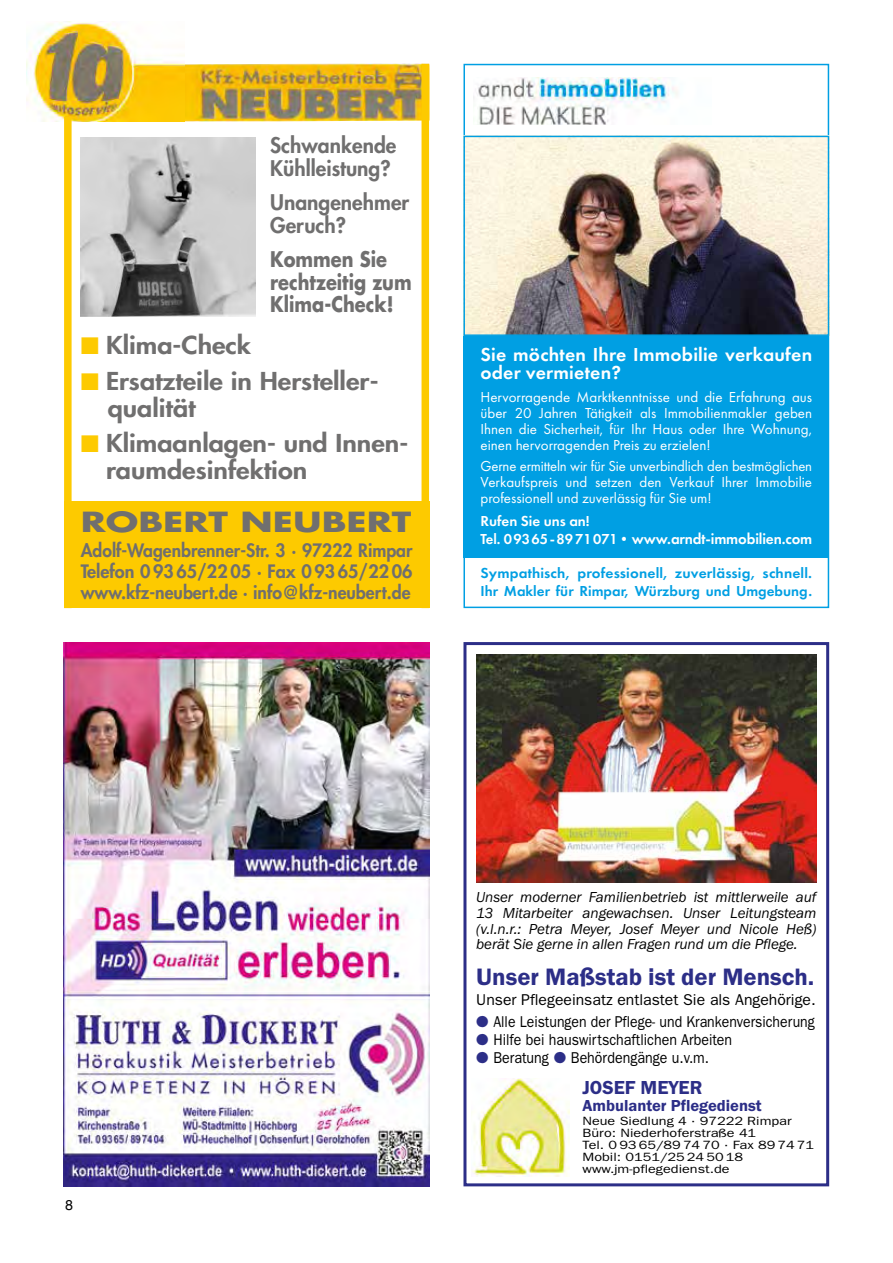
<style>
.page{position:relative;width:893px;height:1263px;background:#fff}
.page>*{position:absolute;margin:0;border:0;box-sizing:border-box;transform-origin:0 0}
.t1{font:700 27px "Futura";color:#706f6f;scale:1.36 1}
.t2{font:600 24.6px "Franklin Gothic EF";color:#2c2e87}
.t3{font:800 24px/27px "Futura";color:#706f6f;scale:1.12 1}
.t4{font:800 21px/23.2px "Futura";color:#706f6f}
.t5{font:700 21px/22.8px "Futura";color:#706f6f;scale:.85 1}
.t6{font:600 19.5px/18px "Futura PT";letter-spacing:.01em;color:#fff}
.t7{font:600 19.5px "Franklin Gothic EF";color:#2c2e87}
.t8{font:800 18px/21px "Futura";color:#706f6f;text-align:justify}
.t9{font:600 16.5px "Franklin Gothic EF";color:#2c2e87}
.t10{font:15.75px "Franklin Gothic";color:#000;scale:.9 1}
.t11{font:15.75px "Franklin Gothic";color:#000;scale:.89 1}
.t12{font:15.75px "Franklin Gothic";color:#000}
.t13{font:600 15.75px "Futura PT";letter-spacing:-.01em;color:#fff}
.t14{font:15px/16.2px "Futura PT";color:#fff;text-align:justify}
.t15{font:italic 15px/15.8px "Franklin Gothic EF";color:#000;text-align:justify}
.t16{font:600 15px/18px "Futura PT";letter-spacing:.005em;color:#009fe3}
.t17{font:600 15px "Futura PT";color:#fff}
.t18{font:14.25px "Helvetica Neue";color:#000}
.t19{font:12px/12px "Franklin Gothic";color:#000;scale:1.2 1}
.s1{color:#fdca00}
.s2{font-size:15px}
.s3{color:#2c2e87}
</style>
<div class="page">
<img style="left:474px;top:78px;width:204px;height:47px">
<div style="left:463px;top:333px;width:366px;height:225px;background:#009fe3"></div>
<div style="left:463px;top:64px;width:366px;height:544px;border:2px solid #009fe3"></div>
<img style="left:466px;top:139px;width:360px;height:194px">
<div style="left:463px;top:136px;width:366px;height:200px;border:2px solid #009fe3"></div>
<img style="left:64px;top:642px;width:365px;height:544px">
<img style="left:176px;top:63px;width:253px;height:59px">
<img style="left:26px;top:21px;width:159px;height:100px">
<div style="left:64px;top:502px;width:365px;height:106px;background:#fdca00"></div>
<div style="left:64px;top:117px;width:8px;height:491px;background:#fdca00"></div>
<div style="left:422px;top:64px;width:7px;height:544px;background:#fdca00"></div>
<img style="left:81px;top:138px;width:174px;height:179px">
<div style="left:463px;top:642px;width:366px;height:544px;border:3px solid #2c2e87"></div>
<img style="left:476px;top:655px;width:340px;height:227px">
<img style="left:471px;top:1078px;width:98px;height:98px">
<h3 class="t4" style="left:270px;top:133px;width:128px">Schwankende<br>Kühlleistung?</h3>
<h3 class="t4" style="left:270px;top:190px;width:140px">Unangenehmer<br>Geruch?</h3>
<h3 class="t5" style="left:270px;top:247px;width:168px">Kommen Sie rechtzeitig zum<br>Klima-Check!</h3>
<h3 class="t3" style="left:81px;top:332px;width:154px"><span class="s1">■</span> Klima-Check</h3>
<h3 class="t3" style="left:108px;top:367px;width:244px;text-indent:-27px"><span class="s1">■</span> Ersatzteile in Hersteller&shy;qualität</h3>
<h3 class="t3" style="left:106px;top:430px;width:271px;text-indent:-25px"><span class="s1">■</span> Klimaanlagen- und Innen&shy;raumdesinfektion</h3>
<h1 class="t1" style="left:81px;top:503px;width:244px">ROBERT NEUBERT</h1>
<p class="t8" style="left:81px;top:540px;width:333px">Adolf-Wagenbrenner-Str. 3 · 97222 Rimpar Telefon 0 93 65/22 05 · Fax 093 65/22 06 www.kfz-neubert.de · info@kfz-neubert.de</p>
<h3 class="t6" style="left:480px;top:346px;width:333px">Sie möchten Ihre Immobilie verkaufen oder vermieten?</h3>
<p class="t14" style="left:480px;top:389px;width:333px">Hervorragende Marktkenntnisse und die Erfahrung aus über 20 Jahren Tätigkeit als Immobilienmakler geben Ihnen die Sicherheit, für Ihr Haus oder Ihre Wohnung, einen hervorragenden Preis zu erzielen!</p>
<p class="t14" style="left:480px;top:457px;width:333px">Gerne ermitteln wir für Sie unverbindlich den bestmöglichen Verkaufspreis und setzen den Verkauf Ihrer Immobilie professionell und zuverlässig für Sie um!</p>
<p class="t17" style="left:480px;top:511px;width:111px">Rufen Sie uns an!</p>
<p class="t13" style="left:480px;top:529px;width:333px"><span class="s2">Tel. 0 9365 - 89 71071 •</span> www.arndt-immobilien.com</p>
<p class="t16" style="left:480px;top:564px;width:333px">Sympathisch, professionell, zuverlässig, schnell.<br>Ihr Makler für Rimpar, Würzburg und Umgebung.</p>
<p class="t18" style="left:65px;top:1194px;width:9px">8</p>
<p class="t15" style="left:476px;top:889px;width:342px">Unser moderner Familienbetrieb ist mittlerweile auf 13 Mitarbeiter angewachsen. Unser Leitungsteam (v.l.n.r.: Petra Meyer, Josef Meyer und Nicole Heß) berät Sie gerne in allen Fragen rund um die Pflege.</p>
<h2 class="t2" style="left:476px;top:963px;width:340px">Unser Maßstab ist der Mensch.</h2>
<p class="t12" style="left:476px;top:990px;width:341px">Unser Pflegeeinsatz entlastet Sie als Angehörige.</p>
<p class="t11" style="left:476px;top:1013px;width:382px"><span class="s3">●</span> Alle Leistungen der Pflege- und Krankenversicherung</p>
<p class="t10" style="left:476px;top:1031px;width:286px"><span class="s3">●</span> Hilfe bei hauswirtschaftlichen Arbeiten</p>
<p class="t10" style="left:476px;top:1049px;width:260px"><span class="s3">●</span> Beratung <span class="s3">●</span> Behördengänge u.v.m.</p>
<h3 class="t7" style="left:583px;top:1076px;width:122px">JOSEF MEYER</h3>
<p class="t9" style="left:583px;top:1096px;width:181px">Ambulanter Pflegedienst</p>
<p class="t19" style="left:583px;top:1115px;width:195px">Neue Siedlung 4 · 97222 Rimpar<br>Büro: Niederhoferstraße 41<br>Tel. 0 93 65/89 74 70 · Fax 89 74 71<br>Mobil: 0151/25 24 50 18 www.jm-pflegedienst.de</p>
</div>
